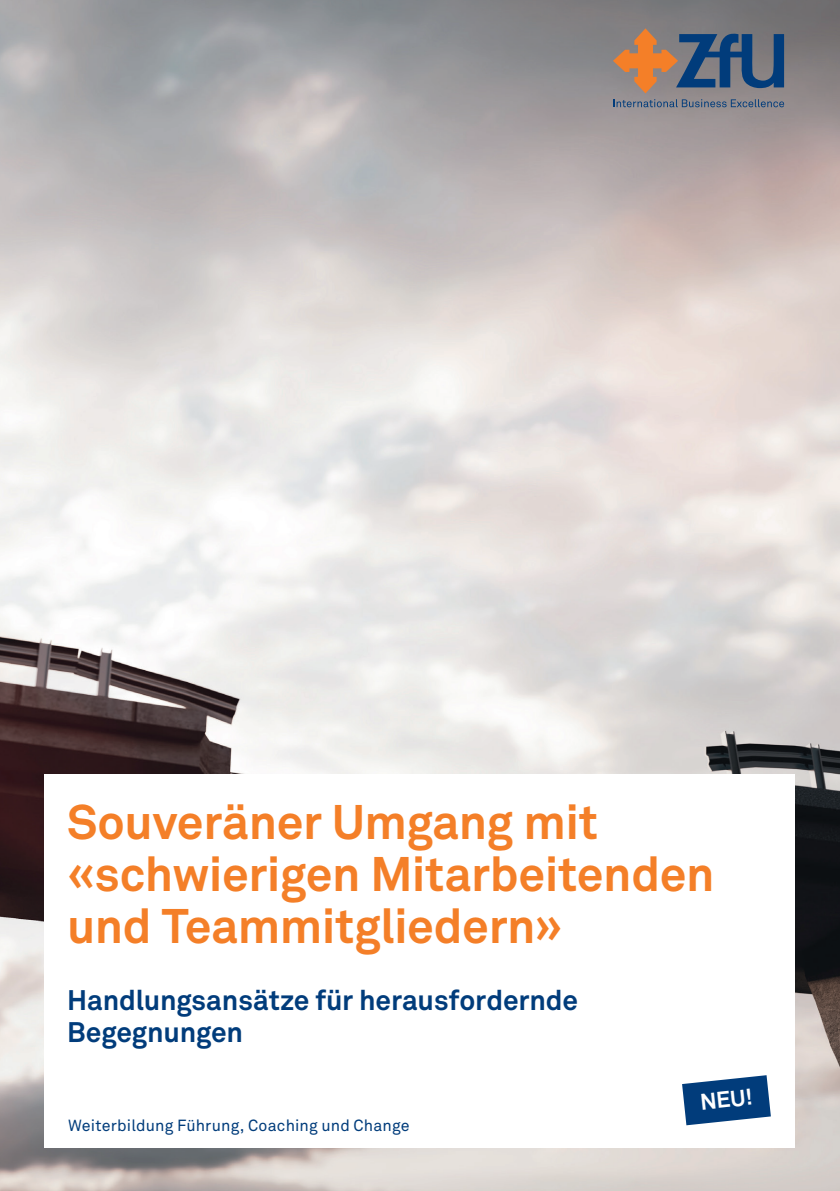
<style>
.page{position:relative;width:840px;height:1191px;background:#fff}
.page>*{position:absolute;margin:0;border:0;box-sizing:border-box;transform-origin:0 0}
.t1{font:700 48px/52px "Akkurat Office";letter-spacing:-.01em;color:#f47f28}
.t2{font:700 28px/32px "Akkurat Office";letter-spacing:-.005em;color:#013c7b}
.t3{font:700 22.6px "Akkurat Office";color:#fff}
.t4{font:16px "Akkurat Office";letter-spacing:.01em;color:#013c7b}
</style>
<div class="page">
<img style="left:0;top:0;width:839px;height:1191px">
<svg style="left:612px;top:28px;width:171px;height:65px"></svg>
<svg style="left:613px;top:99px;width:170px;height:8px"></svg>
<div style="left:44px;top:774px;width:750px;height:373px;background:#fff"></div>
<svg style="left:682px;top:1075px;width:88px;height:50px"></svg>
<p class="t1" style="left:67px;top:796px;width:648px">Souveräner Umgang mit «schwierigen Mitarbeitenden und Teammitgliedern»</p>
<p class="t2" style="left:67px;top:984px;width:512px">Handlungsansätze für herausfordernde<br>Begegnungen</p>
<p class="t4" style="left:68px;top:1116px;width:343px">Weiterbildung Führung, Coaching und Change</p>
<p class="t3" style="left:698px;top:1088px;width:54px;rotate:-6deg">NEU!</p>
</div>
